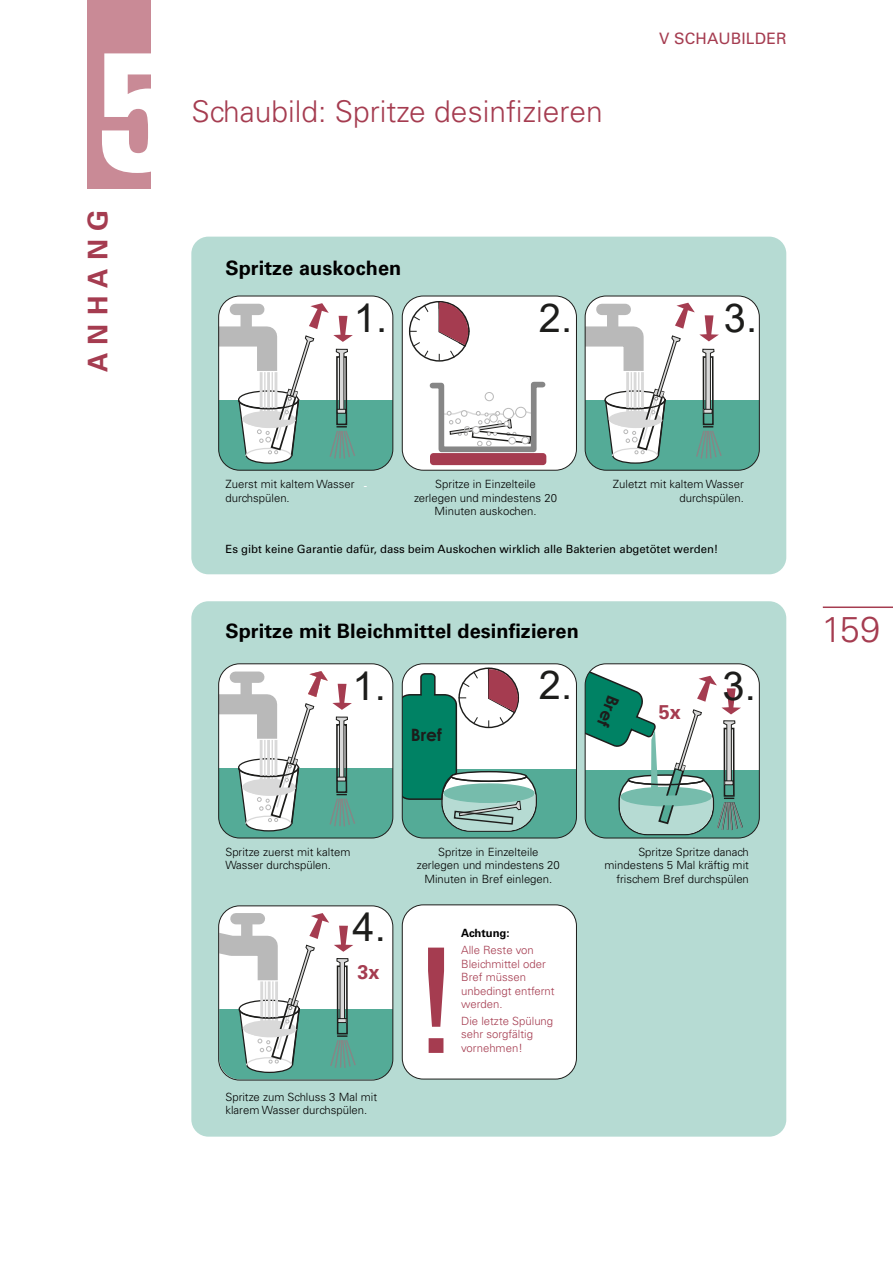
<style>
.page{position:relative;width:893px;height:1263px;background:#fff}
.page>*{position:absolute;margin:0;border:0;box-sizing:border-box;transform-origin:0 0}
.t1{font:900 condensed 180px "Sans";color:#fff}
.t2{font:39.75px "Arial";color:#1d1d1b}
.t3{font:300 36px "Univers";color:#a53c50}
.t4{font:300 30px "Univers";color:#a53c50}
.t5{font:700 27px "Univers";letter-spacing:.305em;color:#a53c50}
.t6{font:700 19.8px "Univers";letter-spacing:.005em;color:#000}
.t7{font:700 19.8px "Univers";color:#a53c50}
.t8{font:700 16.95px "Century Gothic";color:#1d1d1b}
.t9{font:15.75px "Univers";letter-spacing:.01em;color:#a53c50}
.t10{font:300 11.4px/13.6px "Univers";color:#000}
.t11{font:300 11.4px/13.6px "Univers";color:#a53c50}
.t12{font:11.4px "Univers";color:#000}
.t13{font:700 11.4px "Univers";letter-spacing:-.01em;color:#000}
.t14{font:9.9px "Arial";color:#fff}
</style>
<div class="page">
<hr style="left:823px;top:606px;width:70px;height:2px;background:#a53c50">
<div style="left:87px;top:0;width:63px;height:189px;background:#c98a96"></div>
<div style="left:191px;top:601px;width:595px;height:536px;background:#b6dbd3;border-radius:17px"></div>
<div style="left:191px;top:237px;width:595px;height:337px;background:#b6dbd3;border-radius:17px"></div>
<div style="left:402px;top:905px;width:174px;height:174px;background:#fff;border-radius:21px"></div>
<div style="left:402px;top:904px;width:175px;height:175px;border:1px solid #1d1d1b;border-radius:21px"></div>
<div style="left:402px;top:664px;width:174px;height:174px;background:#fff;border-radius:21px"></div>
<div style="left:402px;top:769px;width:174px;height:69px;background:#54ab97"></div>
<div style="left:402px;top:663px;width:175px;height:175px;border:1px solid #1d1d1b;border-radius:21px"></div>
<div style="left:585px;top:664px;width:174px;height:174px;background:#fff;border-radius:21px"></div>
<div style="left:585px;top:770px;width:174px;height:68px;background:#54ab97"></div>
<div style="left:219px;top:906px;width:174px;height:174px;background:#fff;border-radius:21px"></div>
<div style="left:219px;top:1009px;width:174px;height:70px;background:#54ab97"></div>
<div style="left:218px;top:905px;width:175px;height:175px;border:1px solid #1d1d1b;border-radius:21px"></div>
<div style="left:402px;top:296px;width:174px;height:174px;background:#fff;border-radius:21px"></div>
<svg style="left:429px;top:381px;width:117px;height:74px"></svg>
<div style="left:509px;top:437px;width:6px;height:7px;background:#fff;border-radius:50%"></div>
<div style="left:509px;top:437px;width:7px;height:7px;border:1px solid #b9b9b9;border-radius:50%"></div>
<div style="left:522px;top:437px;width:7px;height:7px;background:#fff;border-radius:50%"></div>
<div style="left:522px;top:437px;width:7px;height:7px;border:1px solid #b9b9b9;border-radius:50%"></div>
<div style="left:430px;top:453px;width:116px;height:12px;background:#a53c50;border-radius:4px"></div>
<div style="left:402px;top:296px;width:175px;height:175px;border:1px solid #1d1d1b;border-radius:21px"></div>
<div style="left:585px;top:296px;width:174px;height:174px;background:#fff;border-radius:21px"></div>
<div style="left:585px;top:400px;width:174px;height:70px;background:#54ab97"></div>
<div style="left:585px;top:296px;width:175px;height:175px;border:1px solid #1d1d1b;border-radius:21px"></div>
<div style="left:219px;top:296px;width:174px;height:174px;background:#fff;border-radius:21px"></div>
<div style="left:219px;top:400px;width:174px;height:70px;background:#54ab97"></div>
<div style="left:218px;top:296px;width:175px;height:175px;border:1px solid #1d1d1b;border-radius:21px"></div>
<div style="left:219px;top:664px;width:174px;height:174px;background:#fff;border-radius:21px"></div>
<div style="left:219px;top:768px;width:174px;height:70px;background:#54ab97"></div>
<div style="left:218px;top:663px;width:175px;height:175px;border:1px solid #1d1d1b;border-radius:21px"></div>
<svg style="left:428px;top:947px;width:16px;height:106px"></svg>
<svg style="left:219px;top:665px;width:137px;height:173px"></svg>
<svg style="left:219px;top:297px;width:137px;height:173px"></svg>
<svg style="left:585px;top:297px;width:138px;height:173px"></svg>
<svg style="left:219px;top:906px;width:138px;height:173px"></svg>
<svg style="left:585px;top:664px;width:159px;height:473px"></svg>
<svg style="left:402px;top:667px;width:135px;height:165px"></svg>
<svg style="left:408px;top:301px;width:62px;height:60px"></svg>
<h1 class="t1" style="left:96px;top:10px;width:89px">5</h1>
<h3 class="t5" style="left:82px;top:372px;width:163px;rotate:-90deg">ANHANG</h3>
<h3 class="t4" style="left:191px;top:93px;width:413px">Schaubild: Spritze desinfizieren</h3>
<h3 class="t6" style="left:225px;top:256px;width:177px">Spritze auskochen</h3>
<h3 class="t9" style="left:659px;top:29px;width:129px">V SCHAUBILDER</h3>
<h2 class="t2" style="left:354px;top:291px;width:35px">1.</h2>
<h2 class="t2" style="left:539px;top:291px;width:35px">2.</h2>
<h2 class="t2" style="left:724px;top:291px;width:35px">3.</h2>
<p class="t10" style="left:225px;top:477px;width:131px">Zuerst mit kaltem Wasser durchspülen.</p>
<p class="t10" style="left:414px;top:477px;width:144px;text-align:center">Spritze in Einzelteile zerlegen und mindestens 20<br>Minuten auskochen.</p>
<p class="t10" style="left:613px;top:477px;width:133px;text-align:right">Zuletzt mit kaltem Wasser durchspülen.</p>
<p class="t14" style="left:364px;top:478px;width:5px">-</p>
<p class="t14" style="left:733px;top:478px;width:5px">-</p>
<p class="t12" style="left:225px;top:542px;width:494px">Es gibt keine Garantie dafür, dass beim Auskochen wirklich alle Bakterien abgetötet werden!</p>
<h3 class="t6" style="left:225px;top:620px;width:355px">Spritze mit Bleichmittel desinfizieren</h3>
<h2 class="t2" style="left:353px;top:658px;width:35px">1.</h2>
<h2 class="t2" style="left:539px;top:658px;width:35px">2.</h2>
<h3 class="t8" style="left:411px;top:722px;width:32px">Bref</h3>
<h3 class="t8" style="left:626px;top:701px;width:32px;rotate:112deg">erB f</h3>
<h3 class="t7" style="left:659px;top:700px;width:24px">5x</h3>
<h2 class="t2" style="left:723px;top:658px;width:35px">3.</h2>
<p class="t10" style="left:225px;top:845px;width:127px">Spritze zuerst mit kaltem<br>Wasser durchspülen.</p>
<h2 class="t2" style="left:353px;top:899px;width:35px">4.</h2>
<h3 class="t7" style="left:357px;top:960px;width:24px">3x</h3>
<p class="t10" style="left:225px;top:1090px;width:153px">Spritze zum Schluss 3 Mal mit klarem Wasser durchspülen.</p>
<p class="t10" style="left:417px;top:845px;width:144px;text-align:center">Spritze in Einzelteile zerlegen und mindestens 20<br>Minuten in Bref einlegen.</p>
<p class="t13" style="left:461px;top:927px;width:50px">Achtung:</p>
<p class="t11" style="left:461px;top:943px;width:95px">Alle Reste von<br>Bleichmittel oder<br>Bref müssen unbedingt entfernt werden.</p>
<p class="t11" style="left:461px;top:1014px;width:94px">Die letzte Spülung sehr sorgfältig vornehmen!</p>
<p class="t10" style="left:604px;top:845px;width:146px;text-align:right">Spritze Spritze danach mindestens 5 Mal kräftig mit frischem Bref durchspülen</p>
<p class="t14" style="left:742px;top:854px;width:5px">-</p>
<h3 class="t3" style="left:822px;top:608px;width:60px">159</h3>
</div>
